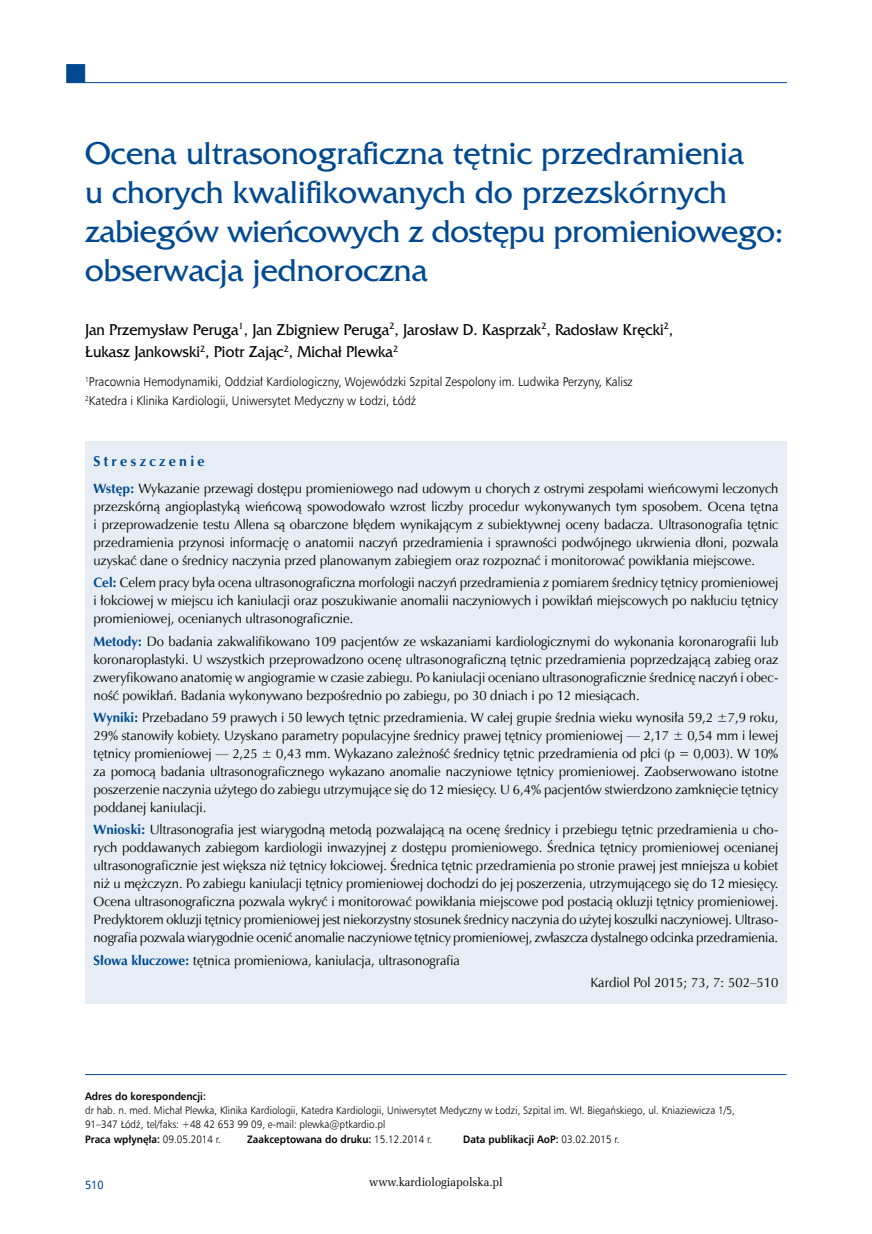
<style>
.page{position:relative;width:872px;height:1234px;background:#fff}
.page>*{position:absolute;margin:0;border:0;box-sizing:border-box;transform-origin:0 0}
.t1{font:33px/39px "France";color:#004990}
.t2{font:16.5px/22.5px "France";color:#000;scale:.94 1}
.t3{font:700 14.25px "Zapf Humnst EU";letter-spacing:.23em;color:#004990}
.t4{font:13.5px/18px "Zapf Humnst EU";color:#000;text-align:justify}
.t5{font:12.6px/19.2px "Humnst 777 Lt EU";color:#000;scale:.93 1}
.t6{font:12px "Zapf Ellipt EU";color:#000;scale:.95 1}
.t7{font:12px "Humnst 777 EU";color:#004990;scale:.9 1}
.t8{font:10.8px/14.2px "Humnst 777 Lt EU";color:#000;scale:.92 1}
.t9{font:700 10.8px "Humnst 777 EU";color:#000;scale:.92 1}
.s1{font-weight:700;color:#004990}
.s2{font-family:"Humnst 777 Lt EU";font-weight:400}
</style>
<div class="page">
<hr style="left:85px;top:82px;width:702px;height:1px;background:#004990">
<div style="left:66px;top:64px;width:19px;height:19px;background:#004990;border:1px solid #004990"></div>
<div style="left:85px;top:441px;width:702px;height:562px;background:#e6edf4"></div>
<hr style="left:85px;top:1073px;width:701px;height:1px;background:#004990">
<h1 class="t1" style="left:85px;top:134px;width:700px">Ocena ultrasonograficzna tętnic przedramienia<br>u chorych kwalifikowanych do przezskórnych zabiegów wieńcowych z dostępu promieniowego: obserwacja jednoroczna</h1>
<p class="t2" style="left:85px;top:318px;width:627px">Jan Przemysław Peruga<sup>1</sup>, Jan Zbigniew Peruga<sup>2</sup>, Jarosław D. Kasprzak<sup>2</sup>, Radosław Kręcki<sup>2</sup>,<br>Łukasz Jankowski<sup>2</sup>, Piotr Zając<sup>2</sup>, Michał Plewka<sup>2</sup></p>
<p class="t5" style="left:85px;top:372px;width:590px"><sup>1</sup>Pracownia Hemodynamiki, Oddział Kardiologiczny, Wojewódzki Szpital Zespolony im. Ludwika Perzyny, Kalisz<br><sup>2</sup>Katedra i Klinika Kardiologii, Uniwersytet Medyczny w Łodzi, Łódź</p>
<p class="t3" style="left:94px;top:452px;width:112px">Streszczenie</p>
<p class="t4" style="left:94px;top:479px;width:686px"><span class="s1">Wstęp:</span> Wykazanie przewagi dostępu promieniowego nad udowym u chorych z ostrymi zespołami wieńcowymi leczonych przezskórną angioplastyką wieńcową spowodowało wzrost liczby procedur wykonywanych tym sposobem. Ocena tętna i przeprowadzenie testu Allena są obarczone błędem wynikającym z subiektywnej oceny badacza. Ultrasonografia tętnic przedramienia przynosi informację o anatomii naczyń przedramienia i sprawności podwójnego ukrwienia dłoni, pozwala uzyskać dane o średnicy naczynia przed planowanym zabiegiem oraz rozpoznać i monitorować powikłania miejscowe.</p>
<p class="t4" style="left:94px;top:573px;width:686px"><span class="s1">Cel:</span> Celem pracy była ocena ultrasonograficzna morfologii naczyń przedramienia z pomiarem średnicy tętnicy promieniowej i łokciowej w miejscu ich kaniulacji oraz poszukiwanie anomalii naczyniowych i powikłań miejscowych po nakłuciu tętnicy promieniowej, ocenianych ultrasonograficznie.</p>
<p class="t4" style="left:94px;top:631px;width:686px"><span class="s1">Metody:</span> Do badania zakwalifikowano 109 pacjentów ze wskazaniami kardiologicznymi do wykonania koronarografii lub koronaroplastyki. U wszystkich przeprowadzono ocenę ultrasonograficzną tętnic przedramienia poprzedzającą zabieg oraz zweryfikowano anatomię w angiogramie w czasie zabiegu. Po kaniulacji oceniano ultrasonograficznie średnicę naczyń i obec&shy;ność powikłań. Badania wykonywano bezpośrednio po zabiegu, po 30 dniach i po 12 miesiącach.</p>
<p class="t4" style="left:94px;top:708px;width:686px"><span class="s1">Wyniki:</span> Przebadano 59 prawych i 50 lewych tętnic przedramienia. W całej grupie średnia wieku wynosiła 59,2 ±7,9 roku, 29% stanowiły kobiety. Uzyskano parametry populacyjne średnicy prawej tętnicy promieniowej — 2,17 ± 0,54 mm i lewej tętnicy promieniowej — 2,25 ± 0,43 mm. Wykazano zależność średnicy tętnic przedramienia od płci (p = 0,003). W 10% za pomocą badania ultrasonograficznego wykazano anomalie naczyniowe tętnicy promieniowej. Zaobserwowano istotne poszerzenie naczynia użytego do zabiegu utrzymujące się do 12 miesięcy. U 6,4% pacjentów stwierdzono zamknięcie tętnicy poddanej kaniulacji.</p>
<p class="t4" style="left:94px;top:820px;width:686px"><span class="s1">Wnioski:</span> Ultrasonografia jest wiarygodną metodą pozwalającą na ocenę średnicy i przebiegu tętnic przedramienia u cho&shy;rych poddawanych zabiegom kardiologii inwazyjnej z dostępu promieniowego. Średnica tętnicy promieniowej ocenianej ultrasonograficznie jest większa niż tętnicy łokciowej. Średnica tętnic przedramienia po stronie prawej jest mniejsza u kobiet niż u mężczyzn. Po zabiegu kaniulacji tętnicy promieniowej dochodzi do jej poszerzenia, utrzymującego się do 12 miesięcy.<br>Ocena ultrasonograficzna pozwala wykryć i monitorować powikłania miejscowe pod postacią okluzji tętnicy promieniowej.<br>Predyktorem okluzji tętnicy promieniowej jest niekorzystny stosunek średnicy naczynia do użytej koszulki naczyniowej. Ultraso&shy;nografia pozwala wiarygodnie ocenić anomalie naczyniowe tętnicy promieniowej, zwłaszcza dystalnego odcinka przedramienia.</p>
<p class="t4" style="left:94px;top:950px;width:368px"><span class="s1">Słowa kluczowe:</span> tętnica promieniowa, kaniulacja, ultrasonografia</p>
<p class="t4" style="left:590px;top:973px;width:189px">Kardiol Pol 2015; 73, 7: 502–510</p>
<p class="t9" style="left:85px;top:1088px;width:133px">Adres do korespondencji:</p>
<p class="t8" style="left:85px;top:1102px;width:708px">dr hab. n. med. Michał Plewka, Klinika Kardiologii, Katedra Kardiologii, Uniwersytet Medyczny w Łodzi, Szpital im. Wł. Biegańskiego, ul. Kniaziewicza 1/5,<br>91–347 Łódź, tel/faks: +48 42 653 99 09, e-mail: plewka@ptkardio.pl</p>
<p class="t9" style="left:85px;top:1131px;width:149px">Praca wpłynęła: <span class="s2">09.05.2014 r.</span></p>
<p class="t9" style="left:247px;top:1131px;width:203px">Zaakceptowana do druku: <span class="s2">15.12.2014 r.</span></p>
<p class="t9" style="left:463px;top:1131px;width:171px">Data publikacji AoP: <span class="s2">03.02.2015 r.</span></p>
<p class="t7" style="left:85px;top:1176px;width:22px">510</p>
<p class="t6" style="left:369px;top:1173px;width:142px">www.kardiologiapolska.pl</p>
</div>
